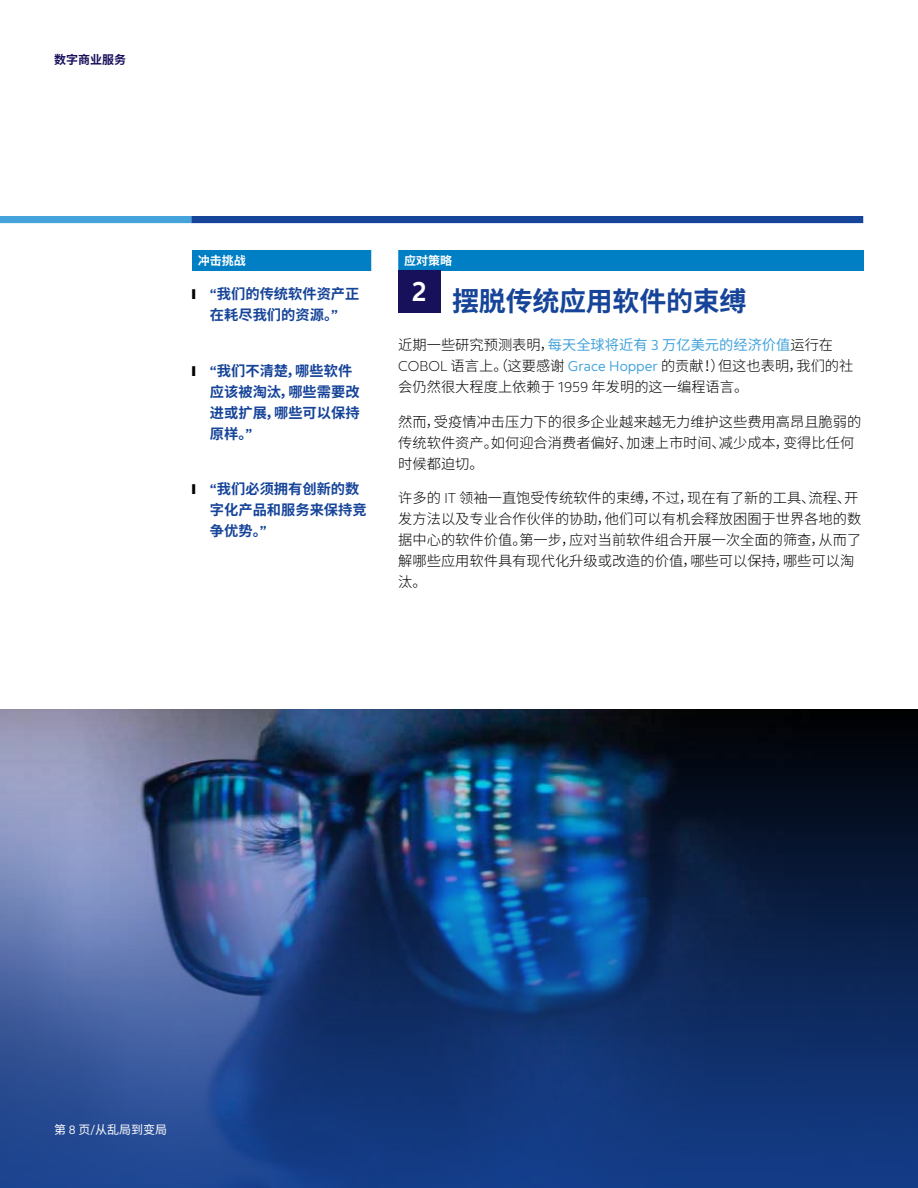
<style>
.page{position:relative;width:918px;height:1188px;background:#fff}
.page>*{position:absolute;margin:0;border:0;box-sizing:border-box;transform-origin:0 0}
.t1{font:700 27px "Noto Sans CJ Ksc";letter-spacing:-.01em;color:#164499}
.t2{font:700 27px "Cognizant Sans";color:#fff}
.t3{font:300 14.25px/21px "Noto Sans CJ Ksc";color:#000}
.t4{font:700 14.25px/21px "Noto Sans CJ Ksc";color:#164499}
.t5{font:12px "Noto Sans CJ Ksc";color:#fff}
.t6{font:700 12px "Noto Sans CJ Ksc";color:#fff}
.t7{font:700 12px "Noto Sans CJ Ksc";color:#17105b}
.s1{color:#000}
.s2{font-family:"Cognizant Sans"}
.s3{font-weight:400;color:#44a3db}
.s4{font-family:"Cognizant Sans";font-weight:400;color:#44a3db}
</style>
<div class="page">
<img style="left:0;top:710px;width:918px;height:478px">
<div style="left:192px;top:250px;width:179px;height:21px;background:#007fc4"></div>
<div style="left:398px;top:250px;width:466px;height:21px;background:#007fc4"></div>
<div style="left:398px;top:270px;width:42px;height:43px;background:#17105b"></div>
<div style="left:191px;top:216px;width:672px;height:7px;background:#164499"></div>
<div style="left:0;top:216px;width:191px;height:7px;background:#44a3db"></div>
<p class="t7" style="left:54px;top:52px;width:73px">数字商业服务</p>
<p class="t6" style="left:198px;top:253px;width:49px">冲击挑战</p>
<p class="t4" style="left:192px;top:284px;width:169px;text-align:center"><span class="s1">❙</span> <span class="s2">“</span>我们的传统软件资产正在耗尽我们的资源。<span class="s2">”</span></p>
<p class="t4" style="left:210px;top:360px;width:151px;text-indent:-18px"><span class="s1">❙</span> <span class="s2">“</span>我们不清楚，哪些软件应该被淘汰，哪些需要改进或扩展，哪些可以保持原样。<span class="s2">”</span></p>
<p class="t4" style="left:210px;top:479px;width:158px;text-indent:-18px"><span class="s1">❙</span> <span class="s2">“</span>我们必须拥有创新的数字化产品和服务来保持竞争优势。<span class="s2">”</span></p>
<p class="t6" style="left:404px;top:253px;width:49px">应对策略</p>
<h1 class="t2" style="left:412px;top:274px;width:16px">2</h1>
<h1 class="t1" style="left:452px;top:286px;width:296px">摆脱传统应用软件的束缚</h1>
<p class="t3" style="left:398px;top:335px;width:457px">近期一些研究预测表明，<span class="s3">每天全球将近有</span> <span class="s4">3</span> <span class="s3">万亿美元的经济价值</span>运行在<br><span class="s2">COBOL</span> 语言上。（这要感谢 <span class="s4">Grace Hopper</span> 的贡献！）但这也表明，我们的社会仍然很大程度上依赖于 <span class="s2">1959</span> 年发明的这一编程语言。</p>
<p class="t3" style="left:398px;top:411px;width:465px">然而，受疫情冲击压力下的很多企业越来越无力维护这些费用高昂且脆弱的传统软件资产。如何迎合消费者偏好、加速上市时间、减少成本，变得比任何时候都迫切。</p>
<p class="t3" style="left:398px;top:488px;width:465px">许多的 <span class="s2">IT</span> 领袖一直饱受传统软件的束缚，不过，现在有了新的工具、流程、开发方法以及专业合作伙伴的协助，他们可以有机会释放困囿于世界各地的数据中心的软件价值。第一步，应对当前软件组合开展一次全面的筛查，从而了解哪些应用软件具有现代化升级或改造的价值，哪些可以保持，哪些可以淘汰。</p>
<p class="t5" style="left:54px;top:1123px;width:115px">第 <span class="s2">8</span> 页<span class="s2">/</span>从乱局到变局</p>
</div>
